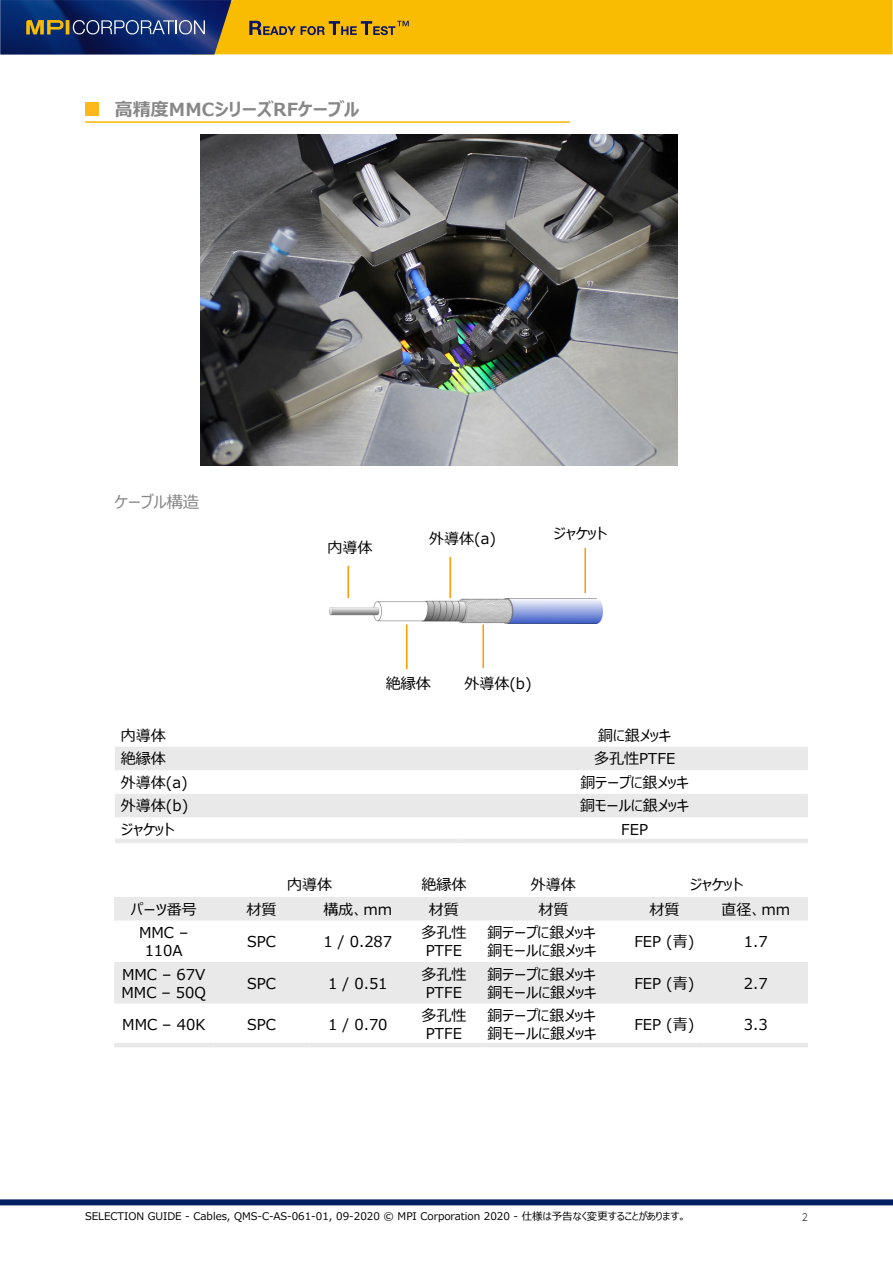
<style>
.page{position:relative;width:893px;height:1263px;background:#fff}
.page>*{position:absolute;margin:0;border:0;box-sizing:border-box;transform-origin:0 0}
.t1{font:700 18px "Meiryo UI";color:#878787}
.t2{font:18px "Source Sans Pro";color:#000}
.t3{font:16.5px "Meiryo UI";letter-spacing:-.01em;color:#878787}
.t4{font:15px/18px "Meiryo UI";color:#000}
.t5{font:300 12px "Source Sans Pro";color:#000}
.t6{font:10.5px "Meiryo UI";color:#000}
</style>
<div class="page">
<div style="left:0;top:1199px;width:893px;height:6px;background:#001e62"></div>
<svg style="left:0;top:0;width:893px;height:54px;background:#bf981d"></svg>
<hr style="left:85px;top:121px;width:485px;height:2px;background:#fbb800">
<svg style="left:115px;top:747px;width:693px;height:70px;fill:#e9e9e9"></svg>
<div style="left:115px;top:838px;width:346px;height:5px;background:#e9e9e9"></div>
<div style="left:461px;top:838px;width:347px;height:5px;background:#e9e9e9"></div>
<img style="left:201px;top:135px;width:477px;height:330px">
<hr style="left:584px;top:548px;width:2px;height:45px;background:#f90">
<hr style="left:347px;top:566px;width:2px;height:45px;background:#f90">
<hr style="left:406px;top:624px;width:1px;height:45px;background:#f90">
<hr style="left:449px;top:557px;width:2px;height:45px;background:#f90">
<hr style="left:482px;top:624px;width:2px;height:45px;background:#f90">
<img style="left:329px;top:598px;width:273px;height:26px">
<div style="left:85px;top:102px;width:14px;height:14px;background:#ffb81c"></div>
<svg style="left:114px;top:1003px;width:694px;height:1px"></svg>
<svg style="left:114px;top:897px;width:694px;height:106px;fill:#e9e9e9"></svg>
<hr style="left:114px;top:1043px;width:99px;height:4px;background:#e9e9e9">
<hr style="left:213px;top:1043px;width:97px;height:4px;background:#e9e9e9">
<hr style="left:310px;top:1043px;width:96px;height:4px;background:#e9e9e9">
<hr style="left:406px;top:1043px;width:76px;height:4px;background:#e9e9e9">
<hr style="left:482px;top:1043px;width:143px;height:4px;background:#e9e9e9">
<hr style="left:625px;top:1043px;width:79px;height:4px;background:#e9e9e9">
<hr style="left:704px;top:1043px;width:104px;height:4px;background:#e9e9e9">
<p class="t1" style="left:115px;top:96px;width:246px">高精度MMCシリーズRFケーブル</p>
<p class="t3" style="left:115px;top:490px;width:86px">ケーブル構造</p>
<p class="t2" style="left:557px;top:521px;width:52px">Jacket</p>
<p class="t4" style="left:327px;top:539px;width:46px">内導体</p>
<p class="t4" style="left:429px;top:531px;width:68px">外導体(a)</p>
<p class="t4" style="left:554px;top:525px;width:55px">ジャケット</p>
<p class="t4" style="left:386px;top:676px;width:46px">絶縁体</p>
<p class="t4" style="left:464px;top:675px;width:69px">外導体(b)</p>
<p class="t2" style="left:344px;top:673px;width:76px">Insulation</p>
<p class="t4" style="left:121px;top:727px;width:46px">内導体</p>
<p class="t4" style="left:598px;top:727px;width:75px">銅に銀メッキ</p>
<p class="t4" style="left:121px;top:751px;width:46px">絶縁体</p>
<p class="t4" style="left:594px;top:751px;width:83px">多孔性PTFE</p>
<p class="t4" style="left:121px;top:774px;width:68px">外導体(a)</p>
<p class="t4" style="left:581px;top:774px;width:110px">銅テープに銀メッキ</p>
<p class="t4" style="left:121px;top:798px;width:69px">外導体(b)</p>
<p class="t4" style="left:580px;top:798px;width:110px">銅モールに銀メッキ</p>
<p class="t4" style="left:121px;top:821px;width:55px">ジャケット</p>
<p class="t4" style="left:621px;top:821px;width:28px">FEP</p>
<p class="t4" style="left:287px;top:877px;width:46px">内導体</p>
<p class="t4" style="left:421px;top:877px;width:46px">絶縁体</p>
<p class="t4" style="left:531px;top:877px;width:46px">外導体</p>
<p class="t4" style="left:690px;top:877px;width:55px">ジャケット</p>
<p class="t4" style="left:131px;top:901px;width:67px">パーツ番号</p>
<p class="t4" style="left:246px;top:901px;width:31px">材質</p>
<p class="t4" style="left:323px;top:901px;width:70px">構成、mm</p>
<p class="t4" style="left:429px;top:901px;width:31px">材質</p>
<p class="t4" style="left:538px;top:901px;width:31px">材質</p>
<p class="t4" style="left:649px;top:901px;width:31px">材質</p>
<p class="t4" style="left:721px;top:901px;width:70px">直径、mm</p>
<p class="t4" style="left:139px;top:924px;width:51px;text-align:center">MMC –<br>110A</p>
<p class="t4" style="left:247px;top:933px;width:30px">SPC</p>
<p class="t4" style="left:324px;top:933px;width:70px">1 / 0.287</p>
<p class="t4" style="left:421px;top:924px;width:46px">多孔性<br>PTFE</p>
<p class="t4" style="left:488px;top:924px;width:110px">銅テープに銀メッキ銅モールに銀メッキ</p>
<p class="t4" style="left:634px;top:933px;width:62px">FEP (青)</p>
<p class="t4" style="left:744px;top:933px;width:25px">1.7</p>
<p class="t4" style="left:121px;top:966px;width:86px">MMC – 67V<br>MMC – 50Q</p>
<p class="t4" style="left:247px;top:975px;width:30px">SPC</p>
<p class="t4" style="left:328px;top:975px;width:61px">1 / 0.51</p>
<p class="t4" style="left:421px;top:966px;width:46px">多孔性<br>PTFE</p>
<p class="t4" style="left:488px;top:966px;width:110px">銅テープに銀メッキ銅モールに銀メッキ</p>
<p class="t4" style="left:634px;top:975px;width:62px">FEP (青)</p>
<p class="t4" style="left:744px;top:975px;width:25px">2.7</p>
<p class="t4" style="left:122px;top:1016px;width:85px">MMC – 40K</p>
<p class="t4" style="left:247px;top:1016px;width:30px">SPC</p>
<p class="t4" style="left:328px;top:1016px;width:61px">1 / 0.70</p>
<p class="t4" style="left:421px;top:1007px;width:46px">多孔性<br>PTFE</p>
<p class="t4" style="left:488px;top:1007px;width:110px">銅テープに銀メッキ銅モールに銀メッキ</p>
<p class="t4" style="left:634px;top:1016px;width:62px">FEP (青)</p>
<p class="t4" style="left:744px;top:1016px;width:25px">3.3</p>
<p class="t6" style="left:85px;top:1209px;width:603px">SELECTION GUIDE - Cables, QMS-C-AS-061-01, 09-2020 © MPI Corporation 2020 - 仕様は予告なく変更することがあります。</p>
<p class="t5" style="left:802px;top:1210px;width:7px">2</p>
</div>
